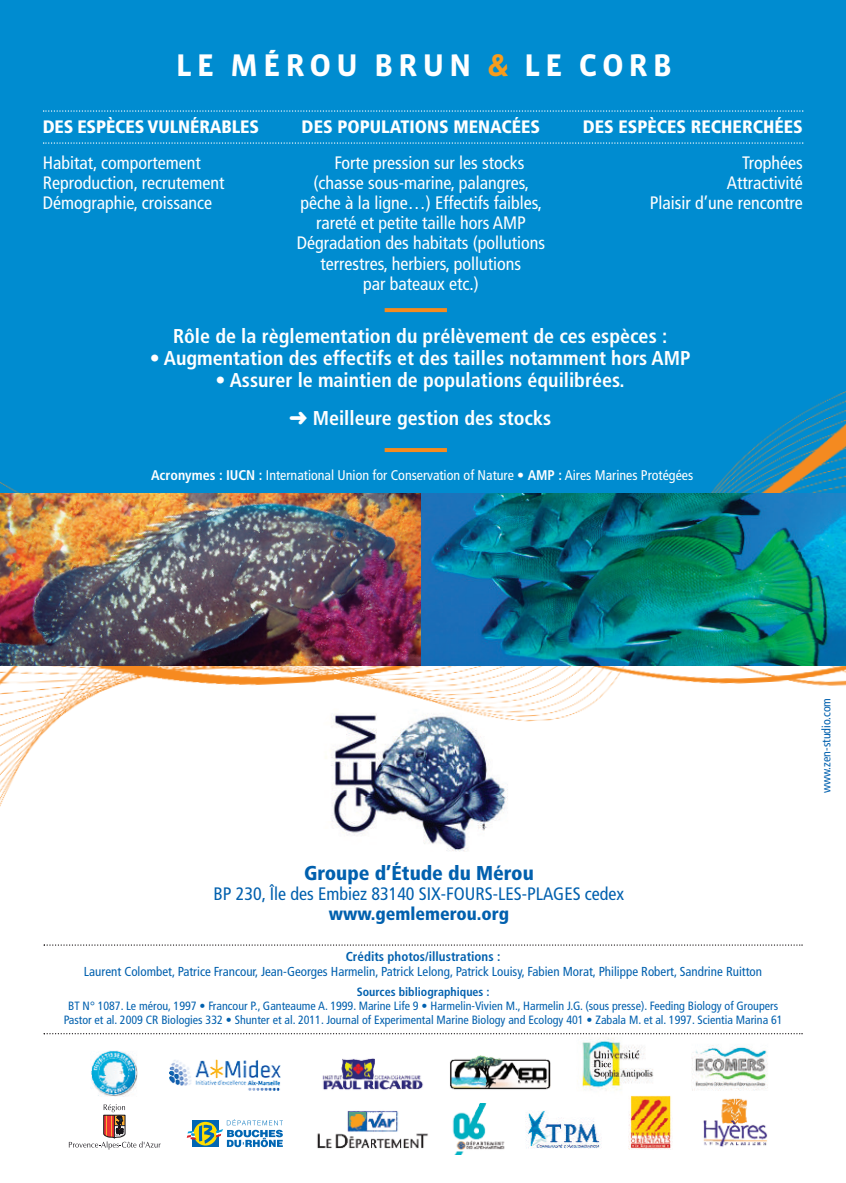
<style>
.page{position:relative;width:846px;height:1183px;background:#fff}
.page>*{position:absolute;margin:0;border:0;box-sizing:border-box;transform-origin:0 0}
.t1{font:700 32px "Vista Sans";letter-spacing:.15em;color:#fff}
.t2{font:700 condensed 20px/38px "Frutiger";color:#fff;text-align:center}
.t3{font:900 condensed 20px "Frutiger";color:#0160ae}
.t4{font:condensed 18px/20px "Frutiger";color:#fff}
.t5{font:900 condensed 18px "Frutiger";color:#fff}
.t6{font:condensed 18px "Frutiger";color:#0160ae}
.t7{font:900 condensed 18px "Frutiger";color:#0160ae}
.t8{font:condensed 14px "Frutiger";color:#fff}
.t9{font:condensed 13px "Frutiger";color:#0160ae}
.t10{font:700 condensed 13px "Frutiger";color:#0160ae}
.t11{font:condensed 12px/14px "Frutiger";color:#0160ae;text-align:center}
.t12{font:700 condensed 12px "Frutiger";color:#0160ae}
.s1{color:#f89c1c}
.s2{font-weight:700}
</style>
<div class="page">
<img style="left:91px;top:1050px;width:47px;height:46px">
<img style="left:169px;top:1059px;width:112px;height:30px">
<img style="left:322px;top:1058px;width:101px;height:32px">
<img style="left:450px;top:1055px;width:100px;height:35px">
<img style="left:577px;top:1034px;width:83px;height:57px">
<img style="left:691px;top:1044px;width:77px;height:45px">
<img style="left:317px;top:1111px;width:111px;height:38px">
<svg style="left:69px;top:1104px;width:92px;height:45px"></svg>
<div style="left:191px;top:1119px;width:28px;height:28px;background:#0166b3"></div>
<svg style="left:187px;top:1119px;width:96px;height:27px"></svg>
<img style="left:452px;top:1103px;width:53px;height:51px">
<img style="left:526px;top:1110px;width:75px;height:37px">
<img style="left:703px;top:1098px;width:65px;height:49px">
<img style="left:628px;top:1095px;width:44px;height:54px">
<img style="left:424px;top:835px;width:45px;height:15px">
<div style="left:0;top:0;width:846px;height:500px;background:#008cd0"></div>
<img style="left:0;top:391px;width:846px;height:444px">
<svg style="left:43px;top:142px;width:760px;height:2px"></svg>
<svg style="left:43px;top:110px;width:760px;height:2px"></svg>
<img style="left:0;top:493px;width:846px;height:172px">
<svg style="left:44px;top:1033px;width:758px;height:1px"></svg>
<svg style="left:44px;top:944px;width:758px;height:1px"></svg>
<svg style="left:385px;top:308px;width:62px;height:4px"></svg>
<svg style="left:385px;top:448px;width:62px;height:4px"></svg>
<h1 class="t1" style="left:176px;top:48px;width:497px">LE MÉROU BRUN <span class="s1">&amp;</span> LE CORB</h1>
<p class="t5" style="left:43px;top:120px;width:218px">DES ESPÈCES VULNÉRABLES</p>
<p class="t4" style="left:43px;top:154px;width:183px">Habitat, comportement<br>Reproduction, recrutement<br>Démographie, croissance</p>
<p class="t5" style="left:302px;top:120px;width:240px">DES POPULATIONS MENACÉES</p>
<p class="t4" style="left:334px;top:154px;width:191px">Forte pression sur les stocks</p>
<p class="t4" style="left:313px;top:174px;width:217px">(chasse sous-marine, palangres,</p>
<p class="t4" style="left:300px;top:194px;width:243px">pêche à la ligne…) Effectifs faibles,</p>
<p class="t4" style="left:316px;top:214px;width:211px">rareté et petite taille hors AMP</p>
<p class="t4" style="left:297px;top:234px;width:250px">Dégradation des habitats (pollutions</p>
<p class="t4" style="left:320px;top:254px;width:202px">terrestres, herbiers, pollutions</p>
<p class="t4" style="left:363px;top:274px;width:117px">par bateaux etc.)</p>
<p class="t5" style="left:583px;top:120px;width:221px">DES ESPÈCES RECHERCHÉES</p>
<p class="t4" style="left:649px;top:154px;width:154px;text-align:right">Trophées<br>Attractivité<br>Plaisir d’une rencontre</p>
<p class="t2" style="left:173px;top:319px;width:495px">Rôle de la règlementation du prélèvement de ces espèces :</p>
<p class="t2" style="left:150px;top:341px;width:542px">• Augmentation des effectifs et des tailles notamment hors AMP</p>
<p class="t2" style="left:215px;top:363px;width:410px">• Assurer le maintien de populations équilibrées. ➜ Meilleure gestion des stocks</p>
<p class="t8" style="left:151px;top:469px;width:544px"><span class="s2">Acronymes : IUCN :</span> International Union for Conservation of Nature • <span class="s2">AMP :</span> Aires Marines Protégées</p>
<p class="t3" style="left:304px;top:864px;width:231px">Groupe d’Étude du Mérou</p>
<p class="t6" style="left:213px;top:886px;width:412px">BP 230, Île des Embiez 83140 SIX-FOURS-LES-PLAGES cedex</p>
<p class="t7" style="left:329px;top:906px;width:182px">www.gemlemerou.org</p>
<p class="t10" style="left:346px;top:950px;width:156px">Crédits photos/illustrations :</p>
<p class="t9" style="left:84px;top:965px;width:679px">Laurent Colombet, Patrice Francour, Jean-Georges Harmelin, Patrick Lelong, Patrick Louisy, Fabien Morat, Philippe Robert, Sandrine Ruitton</p>
<p class="t12" style="left:357px;top:986px;width:134px">Sources bibliographiques :</p>
<p class="t11" style="left:64px;top:999px;width:720px">BT N° 1087. Le mérou, 1997 • Francour P., Ganteaume A. 1999. Marine Life 9 • Harmelin-Vivien M., Harmelin J.G. (sous presse). Feeding Biology of Groupers<br>Pastor et al. 2009 CR Biologies 332 • Shunter et al. 2011. Journal of Experimental Marine Biology and Ecology 401 • Zabala M. et al. 1997. Scientia Marina 61</p>
<p class="t11" style="left:820px;top:793px;width:97px;rotate:-90deg">www.zen-studio.com</p>
</div>
